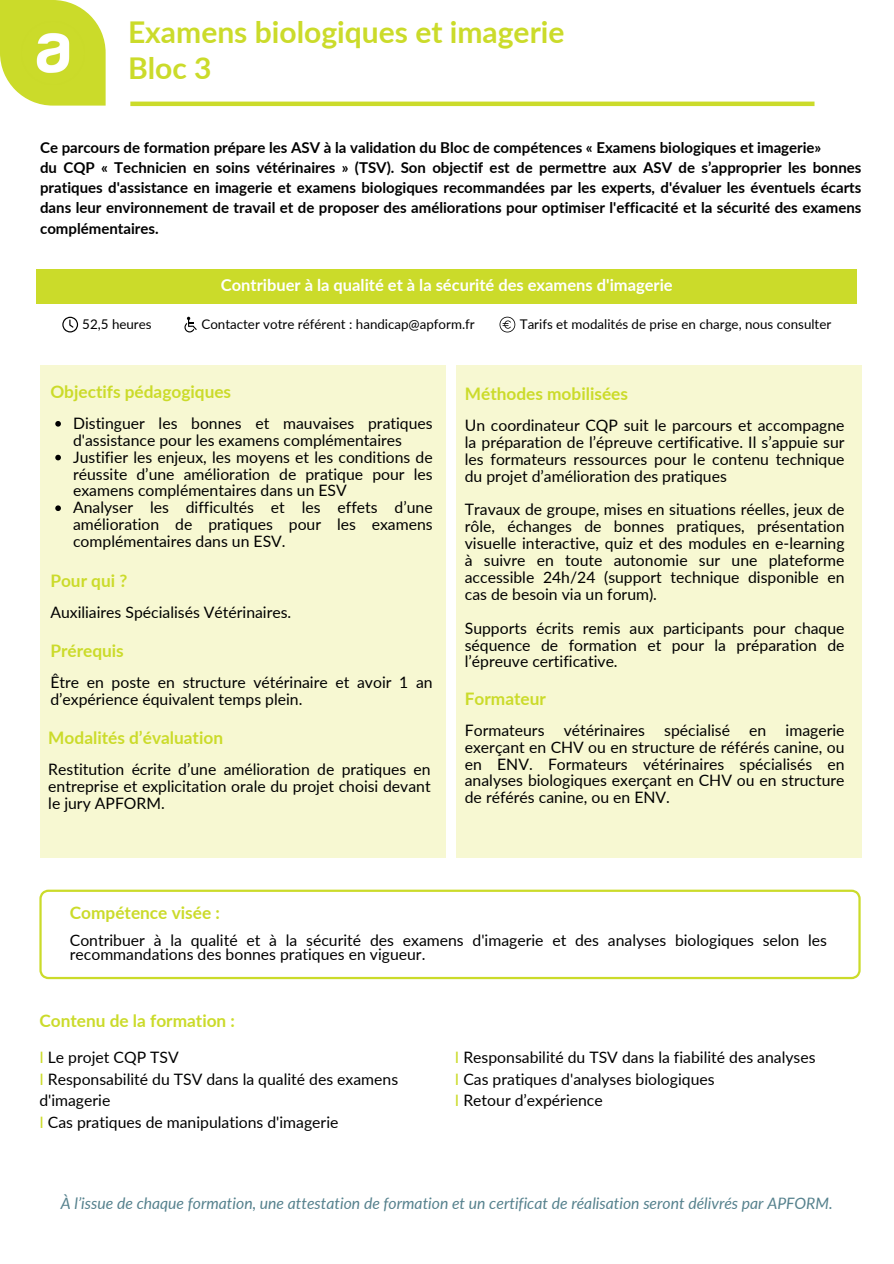
<style>
.page{position:relative;width:894px;height:1264px;background:#fff}
.page>*{position:absolute;margin:0;border:0;box-sizing:border-box;transform-origin:0 0}
.t1{font:700 30px/36px "Lato";color:#cbdb2a}
.t2{font:700 17.25px "Lato";color:#cbdb2a}
.t3{font:700 16.5px "Lato";color:#fff}
.t4{font:15.75px/16.8px "Lato";color:#000;text-align:justify}
.t5{font:italic 15.75px "Lato";color:#55818d}
.t6{font:700 15px/20.2px "Lato";color:#000}
.t7{font:13.35px "Lato";color:#000}
.s1{color:#cbdb2a}
</style>
<div class="page">
<svg style="left:0;top:0;width:106px;height:106px"></svg>
<img style="left:21px;top:21px;width:63px;height:63px">
<div style="left:36px;top:269px;width:820px;height:35px;background:#cbdb2a"></div>
<div style="left:40px;top:365px;width:406px;height:492px;background:#f7f8d2"></div>
<div style="left:456px;top:365px;width:405px;height:492px;background:#f7f8d2"></div>
<svg style="left:55px;top:421px;width:6px;height:5px"></svg>
<svg style="left:55px;top:455px;width:6px;height:5px"></svg>
<svg style="left:55px;top:505px;width:6px;height:6px"></svg>
<svg style="left:39px;top:889px;width:820px;height:90px"></svg>
<svg style="left:62px;top:317px;width:16px;height:15px"></svg>
<svg style="left:184px;top:317px;width:13px;height:15px"></svg>
<svg style="left:499px;top:317px;width:16px;height:15px"></svg>
<hr style="left:130px;top:102px;width:684px;height:4px;background:#cbdb2a">
<h3 class="t1" style="left:128px;top:13px;width:438px">Examens biologiques et imagerie<br>Bloc 3</h3>
<p class="t6" style="left:40px;top:137px;width:822px">Ce parcours de formation prépare les ASV à la validation du Bloc de compétences « Examens biologiques et imagerie»<br>du CQP « Technicien en soins vétérinaires » (TSV). Son objectif est de permettre aux ASV de s’approprier les bonnes pratiques d'assistance en imagerie et examens biologiques recommandées par les experts, d'évaluer les éventuels écarts dans leur environnement de travail et de proposer des améliorations pour optimiser l'efficacité et la sécurité des examens complémentaires.</p>
<p class="t3" style="left:221px;top:275px;width:453px">Contribuer à la qualité et à la sécurité des examens d'imagerie</p>
<h3 class="t7" style="left:82px;top:315px;width:71px">52,5 heures</h3>
<h3 class="t7" style="left:201px;top:315px;width:275px">Contacter votre référent : handicap@apform.fr</h3>
<h2 class="t7" style="left:519px;top:315px;width:313px">Tarifs et modalités de prise en charge, nous consulter</h2>
<h3 class="t2" style="left:50px;top:381px;width:182px">Objectifs pédagogiques</h3>
<p class="t4" style="left:73px;top:414px;width:361px">Distinguer les bonnes et mauvaises pratiques d'assistance pour les examens complémentaires</p>
<p class="t4" style="left:73px;top:448px;width:361px">Justifier les enjeux, les moyens et les conditions de réussite d’une amélioration de pratique pour les examens complémentaires dans un ESV</p>
<h2 class="t4" style="left:73px;top:499px;width:361px">Analyser les difficultés et les effets d’une amélioration de pratiques pour les examens complémentaires dans un ESV.</h2>
<p class="t2" style="left:50px;top:570px;width:78px">Pour qui ?</p>
<h1 class="t4" style="left:50px;top:603px;width:242px">Auxiliaires Spécialisés Vétérinaires.</h1>
<p class="t2" style="left:50px;top:640px;width:75px">Prérequis</p>
<h2 class="t4" style="left:50px;top:673px;width:384px">Être en poste en structure vétérinaire et avoir 1 an d’expérience équivalent temps plein.</h2>
<h2 class="t2" style="left:48px;top:727px;width:176px">Modalités d’évaluation</h2>
<h3 class="t4" style="left:48px;top:760px;width:384px">Restitution écrite d’une amélioration de pratiques en entreprise et explicitation orale du projet choisi devant le jury APFORM.</h3>
<h2 class="t2" style="left:464px;top:383px;width:165px">Méthodes mobilisées</h2>
<p class="t4" style="left:464px;top:416px;width:381px">Un coordinateur CQP suit le parcours et accompagne la préparation de l’épreuve certificative. Il s’appuie sur les formateurs ressources pour le contenu technique du projet d’amélioration des pratiques</p>
<p class="t4" style="left:464px;top:501px;width:381px">Travaux de groupe, mises en situations réelles, jeux de rôle, échanges de bonnes pratiques, présentation visuelle interactive, quiz et des modules en e-learning à suivre en toute autonomie sur une plateforme accessible 24h/24 (support technique disponible en cas de besoin via un forum).</p>
<p class="t4" style="left:464px;top:619px;width:381px">Supports écrits remis aux participants pour chaque séquence de formation et pour la préparation de l’épreuve certificative.</p>
<p class="t2" style="left:464px;top:688px;width:83px">Formateur</p>
<p class="t4" style="left:464px;top:721px;width:381px">Formateurs vétérinaires spécialisé en imagerie exerçant en CHV ou en structure de référés canine, ou en ENV. Formateurs vétérinaires spécialisés en analyses biologiques exerçant en CHV ou en structure de référés canine, ou en ENV.</p>
<h2 class="t2" style="left:70px;top:902px;width:151px">Compétence visée :</h2>
<h3 class="t4" style="left:70px;top:933px;width:758px;line-height:13.5px">Contribuer à la qualité et à la sécurité des examens d'imagerie et des analyses biologiques selon les recommandations des bonnes pratiques en vigueur.</h3>
<h3 class="t2" style="left:39px;top:1009px;width:197px">Contenu de la formation :</h3>
<h2 class="t4" style="left:39px;top:1046px;width:360px;line-height:21.3px;text-align:left"><span class="s1">I</span> Le projet CQP TSV<br><span class="s1">I</span> Responsabilité du TSV dans la qualité des examens d'imagerie<br><span class="s1">I</span> Cas pratiques de manipulations d'imagerie</h2>
<h2 class="t4" style="left:455px;top:1046px;width:362px;line-height:21.3px;text-align:left"><span class="s1">I</span> Responsabilité du TSV dans la fiabilité des analyses<br><span class="s1">I</span> Cas pratiques d'analyses biologiques<br><span class="s1">I</span> Retour d’expérience</h2>
<h3 class="t5" style="left:61px;top:1192px;width:773px">À l’issue de chaque formation, une attestation de formation et un certificat de réalisation seront délivrés par APFORM.</h3>
</div>
